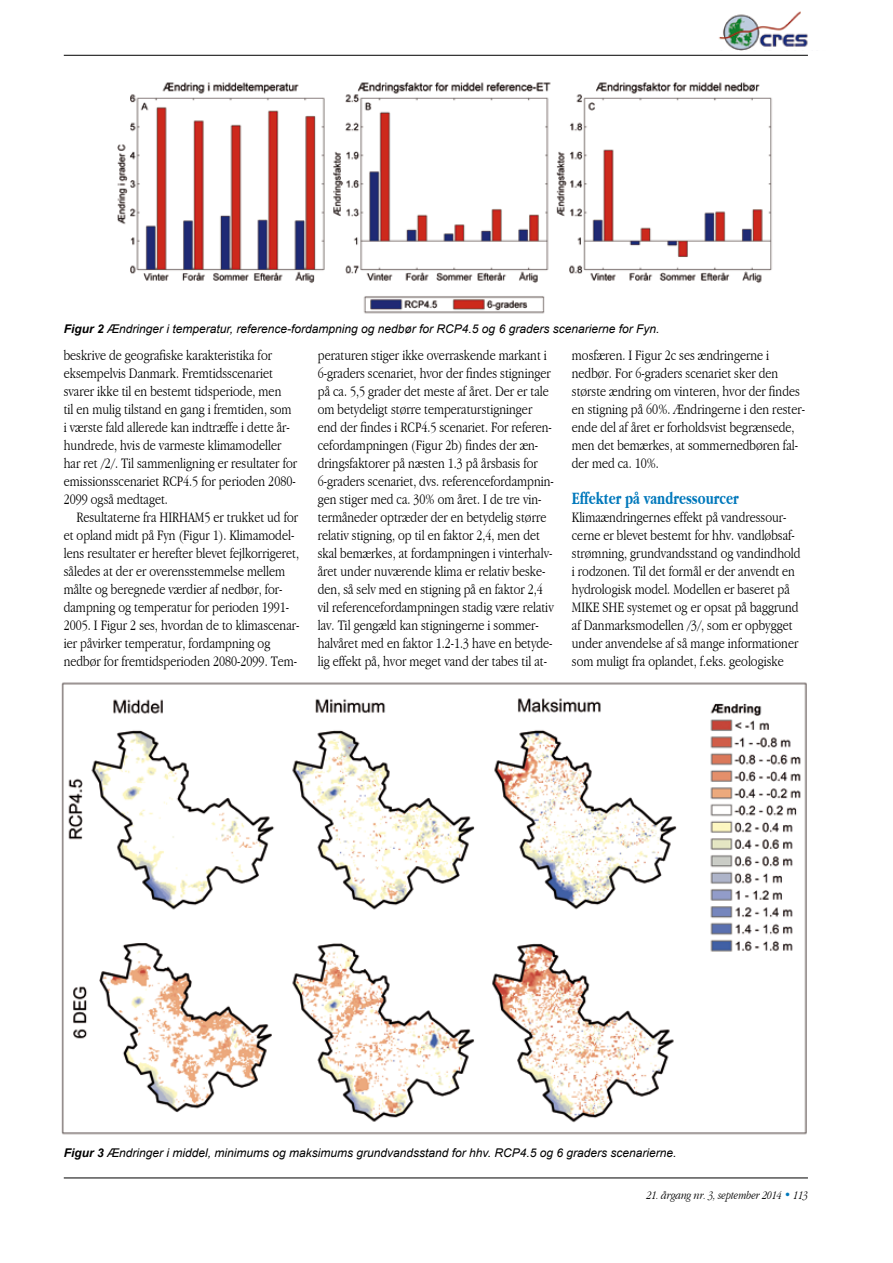
<style>
.page{position:relative;width:893px;height:1263px;background:#fff}
.page>*{position:absolute;margin:0;border:0;box-sizing:border-box;transform-origin:0 0}
.t1{font:700 condensed 18px "Garamond";color:#0078bb;scale:.9 1}
.t2{font:300 condensed 15px/18px "Garamond";color:#000}
.t3{font:italic 12px "Arial";color:#000}
.t4{font:italic 300 condensed 12px "Garamond";color:#000}
.s1{font-weight:700}
.s2{color:#0079bc}
</style>
<div class="page">
<hr style="left:64px;top:1177px;width:744px;height:1px;background:#000">
<svg style="left:641px;top:1177px;width:167px;height:2px"></svg>
<hr style="left:64px;top:55px;width:744px;height:1px;background:#000">
<img style="left:719px;top:11px;width:89px;height:40px">
<img style="left:117px;top:82px;width:655px;height:232px">
<img style="left:61px;top:682px;width:746px;height:453px">
<p class="t3" style="left:64px;top:321px;width:597px"><span class="s1">Figur 2</span> Ændringer i temperatur, reference-fordampning og nedbør for RCP4.5 og 6 graders scenarierne for Fyn.</p>
<p class="t2" style="left:64px;top:346px;width:235px">beskrive de geografiske karakteristika for eksempelvis Danmark. Fremtidsscenariet svarer ikke til en bestemt tidsperiode, men<br>til en mulig tilstand en gang i fremtiden, som i værste fald allerede kan indtræffe i dette år&shy;hundrede, hvis de varmeste klimamodeller har ret /2/. Til sammenligning er resultater for emissionsscenariet RCP4.5 for perioden 2080- 2099 også medtaget.</p>
<p class="t2" style="left:64px;top:508px;width:237px;text-indent:13px">Resultaterne fra HIRHAM5 er trukket ud for et opland midt på Fyn (Figur 1). Klimamodel&shy;lens resultater er herefter blevet fejlkorrigeret, således at der er overensstemmelse mellem målte og beregnede værdier af nedbør, for&shy;dampning og temperatur for perioden 1991- 2005. I Figur 2 ses, hvordan de to klimascenar&shy;ier påvirker temperatur, fordampning og nedbør for fremtidsperioden 2080-2099. Tem-</p>
<p class="t2" style="left:318px;top:346px;width:238px">peraturen stiger ikke overraskende markant i 6-graders scenariet, hvor der findes stigninger på ca. 5,5 grader det meste af året. Der er tale om betydeligt større temperaturstigninger end der findes i RCP4.5 scenariet. For referen&shy;cefordampningen (Figur 2b) findes der æn&shy;dringsfaktorer på næsten 1.3 på årsbasis for 6-graders scenariet, dvs. referencefordampnin&shy;gen stiger med ca. 30% om året. I de tre vin&shy;termåneder optræder der en betydelig større relativ stigning, op til en faktor 2,4, men det skal bemærkes, at fordampningen i vinterhalv&shy;året under nuværende klima er relativ beske&shy;den, så selv med en stigning på en faktor 2,4 vil referencefordampningen stadig være relativ lav. Til gengæld kan stigningerne i sommer&shy;halvåret med en faktor 1.2-1.3 have en betyde&shy;lig effekt på, hvor meget vand der tabes til at-</p>
<p class="t2" style="left:572px;top:346px;width:235px">mosfæren. I Figur 2c ses ændringerne i nedbør. For 6-graders scenariet sker den største ændring om vinteren, hvor der findes en stigning på 60%. Ændringerne i den rester&shy;ende del af året er forholdsvist begrænsede, men det bemærkes, at sommernedbøren fal&shy;der med ca. 10%.</p>
<p class="t1" style="left:572px;top:488px;width:187px">Effekter på vandressourcer</p>
<p class="t2" style="left:572px;top:508px;width:230px">Klimaændringernes effekt på vandressour&shy;cerne er blevet bestemt for hhv. vandløbsaf&shy;strømning, grundvandsstand og vandindhold i rodzonen. Til det formål er der anvendt en hydrologisk model. Modellen er baseret på MIKE SHE systemet og er opsat på baggrund af Danmarksmodellen /3/, som er opbygget under anvendelse af så mange informationer som muligt fra oplandet, f.eks. geologiske</p>
<p class="t3" style="left:64px;top:1145px;width:614px"><span class="s1">Figur 3</span> Ændringer i middel, minimums og maksimums grundvandsstand for hhv. RCP4.5 og 6 graders scenarierne.</p>
<p class="t4" style="left:647px;top:1189px;width:163px">21. årgang nr. 3, september 2014 <span class="s2">•</span> 113</p>
</div>
